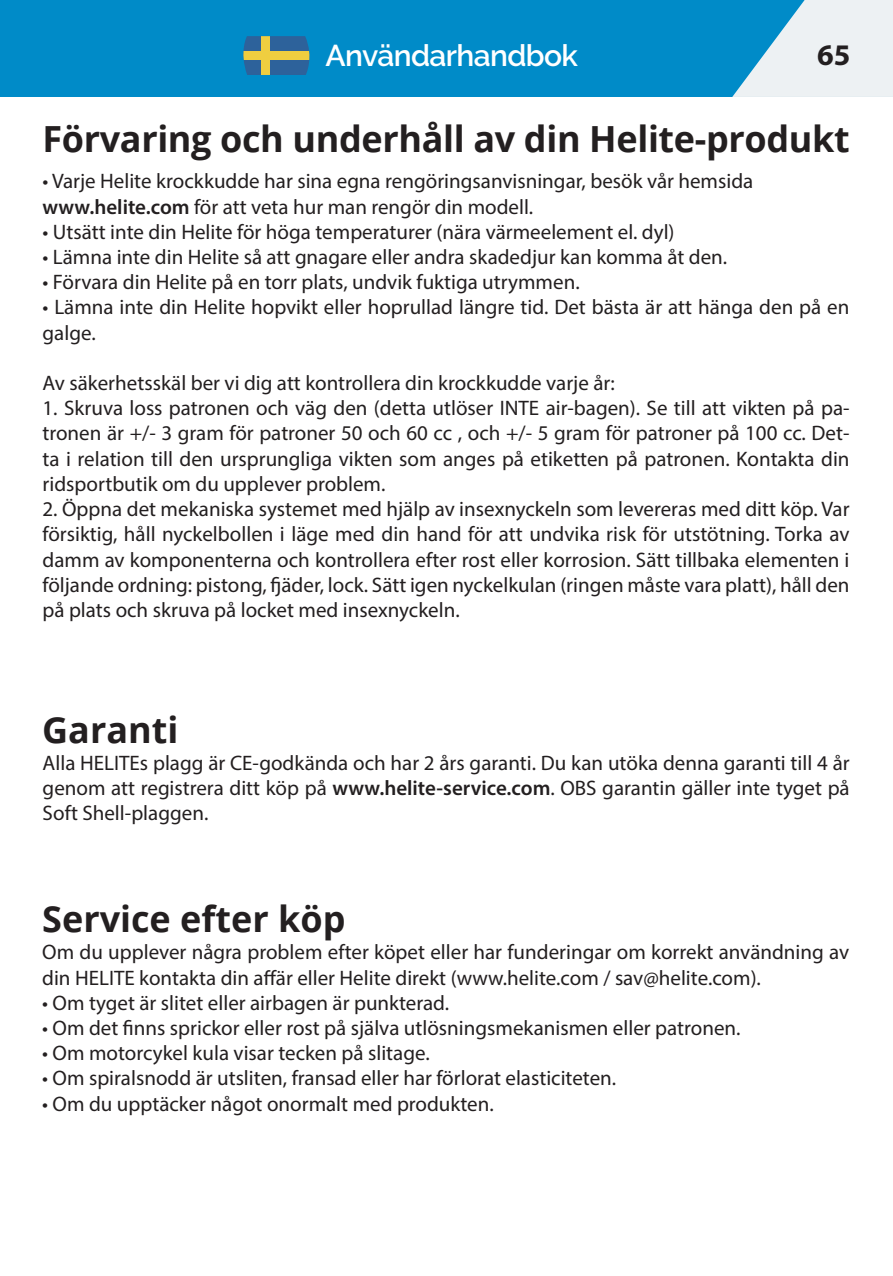
<style>
.page{position:relative;width:893px;height:1276px;background:#fff}
.page>*{position:absolute;margin:0;border:0;box-sizing:border-box;transform-origin:0 0}
.t1{font:700 36px "Open Sans";letter-spacing:-.01em;color:#231f20}
.t2{font:600 30px "Raleway";letter-spacing:-.02em;color:#fff}
.t3{font:700 30px "Myriad Pro";color:#231f20}
.t4{font:21px/25.2px "Myriad Pro";color:#231f20}
.s1{font-weight:600}
</style>
<div class="page">
<div style="left:0;top:0;width:893px;height:97px;background:#008bc8"></div>
<svg style="left:243px;top:36px;width:67px;height:39px;background:#2c669c"></svg>
<div style="left:261px;top:36px;width:8px;height:39px;background:#efce40"></div>
<div style="left:239px;top:51px;width:74px;height:9px;background:#efce40"></div>
<svg style="left:732px;top:0;width:161px;height:97px"></svg>
<h2 class="t2" style="left:325px;top:38px;width:254px">Användarhandbok</h2>
<h2 class="t3" style="left:817px;top:35px;width:35px">65</h2>
<h1 class="t1" style="left:43px;top:114px;width:809px">Förvaring och underhåll av din Helite-produkt</h1>
<p class="t4" style="left:43px;top:168px;width:712px">• Varje Helite krockkudde har sina egna rengöringsanvisningar, besök vår hemsida <span class="s1">www.helite.com</span> för att veta hur man rengör din modell.</p>
<p class="t4" style="left:43px;top:219px;width:634px">• Utsätt inte din Helite för höga temperaturer (nära värmeelement el. dyl)</p>
<p class="t4" style="left:43px;top:244px;width:686px">• Lämna inte din Helite så att gnagare eller andra skadedjur kan komma åt den.</p>
<p class="t4" style="left:43px;top:269px;width:539px">• Förvara din Helite på en torr plats, undvik fuktiga utrymmen.</p>
<p class="t4" style="left:43px;top:294px;width:808px">• Lämna inte din Helite hopvikt eller hoprullad längre tid. Det bästa är att hänga den på en galge.</p>
<p class="t4" style="left:43px;top:370px;width:574px">Av säkerhetsskäl ber vi dig att kontrollera din krockkudde varje år:</p>
<p class="t4" style="left:43px;top:395px;width:809px;text-align:justify">1. Skruva loss patronen och väg den (detta utlöser INTE air-bagen). Se till att vikten på pa&shy;tronen är +/- 3 gram för patroner 50 och 60 cc , och +/- 5 gram för patroner på 100 cc. Det&shy;ta i relation till den ursprungliga vikten som anges på etiketten på patronen. Kontakta din ridsportbutik om du upplever problem.</p>
<p class="t4" style="left:43px;top:496px;width:809px;text-align:justify">2. Öppna det mekaniska systemet med hjälp av insexnyckeln som levereras med ditt köp. Var försiktig, håll nyckelbollen i läge med din hand för att undvika risk för utstötning. Torka av damm av komponenterna och kontrollera efter rost eller korrosion. Sätt tillbaka elementen i följande ordning: pistong, fjäder, lock. Sätt igen nyckelkulan (ringen måste vara platt), håll den på plats och skruva på locket med insexnyckeln.</p>
<h1 class="t1" style="left:42px;top:704px;width:138px">Garanti</h1>
<p class="t4" style="left:43px;top:750px;width:809px;text-align:justify">Alla HELITEs plagg är CE-godkända och har 2 års garanti. Du kan utöka denna garanti till 4 år genom att registrera ditt köp på <span class="s1">www.helite-service.com</span>. OBS garantin gäller inte tyget på Soft Shell-plaggen.</p>
<h1 class="t1" style="left:42px;top:893px;width:305px">Service efter köp</h1>
<p class="t4" style="left:42px;top:939px;width:809px">Om du upplever några problem efter köpet eller har funderingar om korrekt användning av din HELITE kontakta din affär eller Helite direkt (www.helite.com / sav@helite.com).</p>
<p class="t4" style="left:42px;top:990px;width:409px">• Om tyget är slitet eller airbagen är punkterad.</p>
<p class="t4" style="left:42px;top:1015px;width:700px">• Om det finns sprickor eller rost på själva utlösningsmekanismen eller patronen.</p>
<p class="t4" style="left:42px;top:1040px;width:389px">• Om motorcykel kula visar tecken på slitage.</p>
<p class="t4" style="left:42px;top:1065px;width:576px">• Om spiralsnodd är utsliten, fransad eller har förlorat elasticiteten.</p>
<p class="t4" style="left:42px;top:1090px;width:453px">• Om du upptäcker något onormalt med produkten.</p>
</div>
